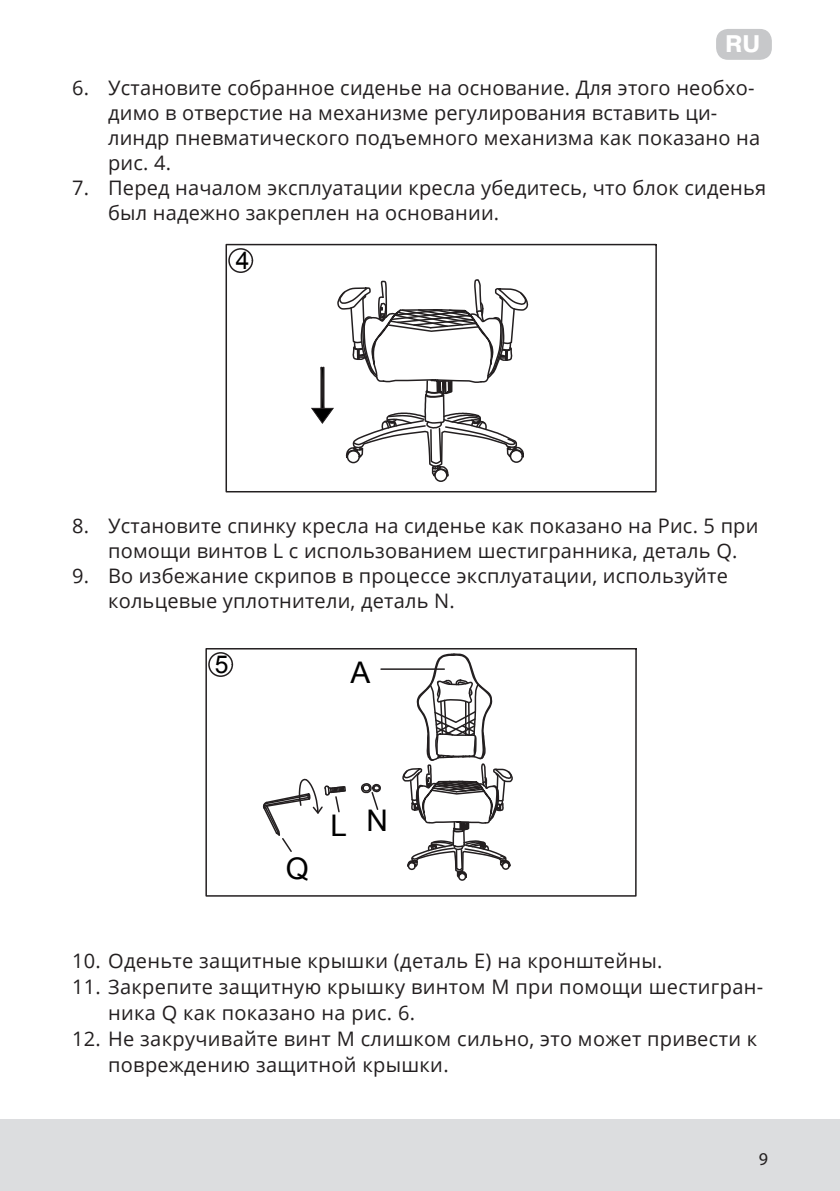
<style>
.page{position:relative;width:840px;height:1191px;background:#fff}
.page>*{position:absolute;margin:0;border:0;box-sizing:border-box;transform-origin:0 0}
.t1{font:73.8px "Arial";color:#000}
.t2{font:29.8px "Arial";color:#000}
.t3{font:24.6px "Arial";color:#000}
.t4{font:700 24px "Pragmatica";color:#fff}
.t5{font:22.2px "Arial";color:#000}
.t6{font:20px/25px "Open Sans";letter-spacing:.01em;color:#231f20}
.t7{font:18px "Myriad Pro";color:#231f20}
</style>
<div class="page">
<div style="left:715px;top:29px;width:56px;height:31px;background:#c7c8ca;border-radius:12px"></div>
<div style="left:225px;top:244px;width:431px;height:248px;border:2px solid #231f20"></div>
<div style="left:228px;top:248px;width:25px;height:25px;border:2px solid #231f20;border-radius:50%"></div>
<svg style="left:311px;top:279px;width:218px;height:203px"></svg>
<div style="left:205px;top:648px;width:431px;height:248px;border:2px solid #231f20"></div>
<div style="left:208px;top:652px;width:25px;height:25px;border:2px solid #231f20;border-radius:50%"></div>
<svg style="left:262px;top:778px;width:84px;height:74px"></svg>
<svg style="left:361px;top:783px;width:20px;height:27px"></svg>
<hr style="left:381px;top:668px;width:63px;height:2px;background:#231f20">
<svg style="left:401px;top:653px;width:117px;height:244px"></svg>
<div style="left:0;top:1119px;width:839px;height:72px;background:#dcdddf"></div>
<p class="t4" style="left:724px;top:29px;width:37px">RU</p>
<p class="t6" style="left:108px;top:74px;width:653px;text-indent:-36px">6. Установите собранное сиденье на основание. Для этого необхо&shy;димо в отверстие на механизме регулирования вставить ци&shy;линдр пневматического подъемного механизма как показано на рис. 4.</p>
<p class="t6" style="left:108px;top:174px;width:659px;text-indent:-36px">7. Перед началом эксплуатации кресла убедитесь, что блок сиденья был надежно закреплен на основании.</p>
<p class="t1" style="left:0;top:155px;width:556px">INSTRUCTIONS</p>
<p class="t3" style="left:235px;top:244px;width:15px">4</p>
<p class="t6" style="left:108px;top:512px;width:651px;text-indent:-36px">8. Установите спинку кресла на сиденье как показано на Рис. 5 при помощи винтов L с использованием шестигранника, деталь Q.</p>
<p class="t6" style="left:108px;top:562px;width:621px;text-indent:-36px">9. Во избежание скрипов в процессе эксплуатации, используйте кольцевые уплотнители, деталь N.</p>
<p class="t3" style="left:235px;top:532px;width:15px">5</p>
<p class="t2" style="left:370px;top:536px;width:21px">A</p>
<p class="t3" style="left:215px;top:648px;width:15px">5</p>
<p class="t2" style="left:350px;top:653px;width:21px">A</p>
<p class="t2" style="left:286px;top:849px;width:25px">Q</p>
<p class="t2" style="left:330px;top:803px;width:59px">L N</p>
<p class="t3" style="left:215px;top:936px;width:15px">6</p>
<p class="t6" style="left:72px;top:947px;width:591px">10. Оденьте защитные крышки (деталь Е) на кронштейны.</p>
<p class="t6" style="left:108px;top:973px;width:656px;line-height:26px;text-indent:-36px">11. Закрепите защитную крышку винтом М при помощи шестигран&shy;ника Q как показано на pис. 6.</p>
<p class="t6" style="left:108px;top:1025px;width:650px;line-height:26px;text-indent:-36px">12. Не закручивайте винт М слишком сильно, это может привести к повреждению защитной крышки.</p>
<p class="t5" style="left:108px;top:956px;width:19px">O</p>
<p class="t2" style="left:248px;top:980px;width:25px">Q</p>
<p class="t2" style="left:312px;top:990px;width:21px">E</p>
<p class="t2" style="left:268px;top:993px;width:26px">M</p>
<p class="t7" style="left:758px;top:1147px;width:11px">9</p>
</div>
